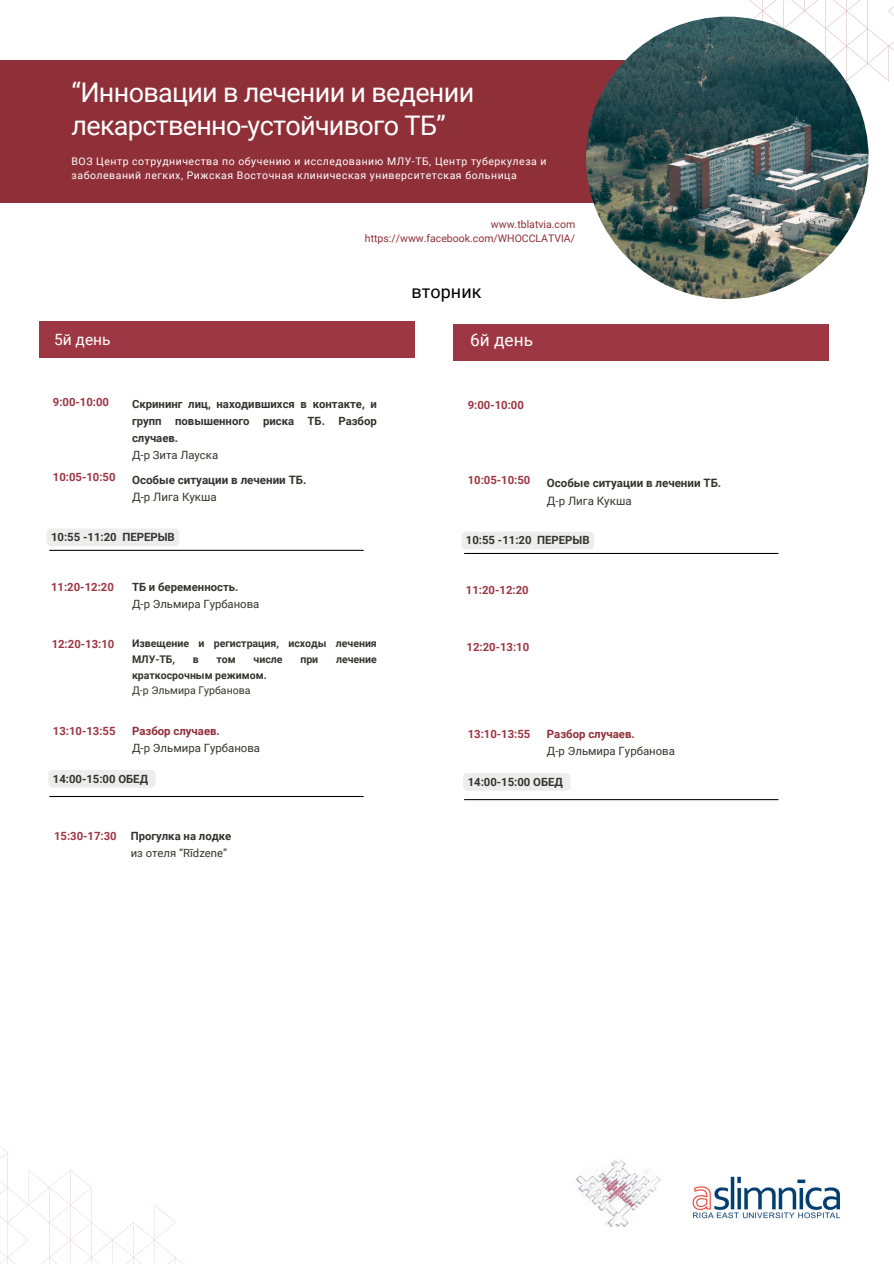
<style>
.page{position:relative;width:894px;height:1264px;background:#fff}
.page>*{position:absolute;margin:0;border:0;box-sizing:border-box;transform-origin:0 0}
.t1{font:27px/32.7px "Roboto";letter-spacing:-.025em;color:#fff}
.t2{font:18px "Roboto";color:#000}
.t3{font:17.25px "Roboto";color:#fff}
.t4{font:15.6px "Roboto";color:#fff}
.t5{font:700 11.55px "Roboto";color:#343431}
.t6{font:11.55px "Roboto";color:#343431}
.t7{font:11.4px "Roboto";color:#343431}
.t8{font:700 11.4px "Roboto";color:#8f2f38}
.t9{font:700 11.25px/17px "Roboto";color:#343431;text-align:justify}
.t10{font:700 11.25px "Roboto";color:#9d3743}
.t11{font:11.25px/17px "Roboto";color:#343431}
.t12{font:10.5px/14px "Roboto";letter-spacing:.05em;color:#fff}
.t13{font:700 10.5px/15.8px "Roboto";color:#343431}
.t14{font:10.5px "Roboto";color:#8f2f38}
.t15{font:10.5px "Roboto";color:#343431}
.s1{font-weight:700;color:#9d3743}
.s2{font-weight:700}
</style>
<div class="page">
<svg style="left:699px;top:0;width:194px;height:151px"></svg>
<div style="left:0;top:61px;width:644px;height:141px;background:#8f2f38"></div>
<svg style="left:0;top:1146px;width:182px;height:117px"></svg>
<img style="left:692px;top:1176px;width:148px;height:43px">
<img style="left:576px;top:1160px;width:85px;height:67px">
<img style="left:586px;top:17px;width:282px;height:282px;border-radius:50%">
<div style="left:39px;top:321px;width:375px;height:37px;background:#9d3743"></div>
<hr style="left:50px;top:550px;width:313px;height:1px;background:#000">
<div style="left:48px;top:770px;width:107px;height:17px;background:#ededed"></div>
<div style="left:47px;top:528px;width:132px;height:18px;background:#ededed;border-radius:4px"></div>
<hr style="left:50px;top:796px;width:313px;height:1px;background:#000">
<div style="left:453px;top:324px;width:375px;height:37px;background:#9d3743"></div>
<hr style="left:464px;top:553px;width:313px;height:1px;background:#000">
<div style="left:463px;top:773px;width:107px;height:17px;background:#ededed"></div>
<div style="left:461px;top:531px;width:133px;height:18px;background:#ededed;border-radius:4px"></div>
<hr style="left:464px;top:799px;width:313px;height:1px;background:#000">
<p class="t1" style="left:72px;top:77px;width:404px">“Инновации в лечении и ведении лекарственно-устойчивого ТБ”</p>
<p class="t12" style="left:72px;top:154px;width:476px">ВОЗ Центр сотрудничества по обучению и исследованию МЛУ-ТБ, Центр туберкулеза и заболеваний легких, Рижская Восточная клиническая университетская больница</p>
<p class="t14" style="left:491px;top:218px;width:86px">www.tblatvia.com</p>
<h1 class="t14" style="left:365px;top:232px;width:211px">https://www.facebook.com/WHOCCLATVIA/</h1>
<p class="t4" style="left:54px;top:330px;width:58px">5й день</p>
<h4 class="t2" style="left:411px;top:281px;width:71px">вторник</h4>
<h4 class="t3" style="left:470px;top:330px;width:64px">6й день</h4>
<p class="t10" style="left:53px;top:395px;width:58px">9:00-10:00</p>
<p class="t9" style="left:132px;top:395px;width:246px">Скрининг лиц, находившихся в контакте, и групп повышенного риска ТБ. Разбор случаев.</p>
<h2 class="t11" style="left:132px;top:446px;width:88px">Д-р Зита Лауска</h2>
<h4 class="t10" style="left:467px;top:398px;width:58px">9:00-10:00</h4>
<p class="t10" style="left:53px;top:470px;width:64px">10:05-10:50</p>
<p class="t5" style="left:132px;top:473px;width:176px">Особые ситуации в лечении ТБ.</p>
<h4 class="t6" style="left:132px;top:490px;width:86px">Д-р Лига Кукша</h4>
<p class="t10" style="left:467px;top:473px;width:64px">10:05-10:50</p>
<p class="t5" style="left:546px;top:476px;width:176px">Особые ситуации в лечении ТБ.</p>
<p class="t6" style="left:546px;top:494px;width:86px">Д-р Лига Кукша</p>
<p class="t9" style="left:51px;top:529px;width:125px">10:55 -11:20 ПЕРЕРЫВ</p>
<p class="t9" style="left:466px;top:532px;width:125px">10:55 -11:20 ПЕРЕРЫВ</p>
<h3 class="t10" style="left:51px;top:580px;width:64px">11:20-12:20</h3>
<h4 class="t10" style="left:52px;top:637px;width:64px">12:20-13:10</h4>
<p class="t9" style="left:132px;top:578px;width:108px">ТБ и беременность.</p>
<p class="t11" style="left:132px;top:595px;width:129px">Д-р Эльмира Гурбанова</p>
<h4 class="t13" style="left:132px;top:635px;width:246px">Извещение и регистрация, исходы лечения<br>МЛУ-ТБ,</h4>
<h4 class="t13" style="left:193px;top:651px;width:7px">в</h4>
<h4 class="t13" style="left:216px;top:651px;width:21px">том</h4>
<h4 class="t13" style="left:253px;top:651px;width:30px">числе</h4>
<h4 class="t13" style="left:300px;top:651px;width:19px">при</h4>
<h4 class="t13" style="left:336px;top:651px;width:42px">лечение</h4>
<h4 class="t13" style="left:132px;top:667px;width:136px">краткосрочным режимом.</h4>
<p class="t15" style="left:132px;top:684px;width:120px">Д-р Эльмира Гурбанова</p>
<p class="t10" style="left:466px;top:583px;width:64px">11:20-12:20</p>
<p class="t10" style="left:466px;top:640px;width:64px">12:20-13:10</p>
<h4 class="t8" style="left:132px;top:724px;width:89px">Разбор случаев.</h4>
<p class="t7" style="left:132px;top:741px;width:129px">Д-р Эльмира Гурбанова</p>
<h4 class="t9" style="left:53px;top:770px;width:97px">14:00-15:00 ОБЕД</h4>
<h4 class="t10" style="left:53px;top:724px;width:64px">13:10-13:55</h4>
<h4 class="t8" style="left:546px;top:727px;width:89px">Разбор случаев.</h4>
<p class="t7" style="left:546px;top:745px;width:129px">Д-р Эльмира Гурбанова</p>
<h4 class="t9" style="left:467px;top:773px;width:97px">14:00-15:00 ОБЕД</h4>
<h4 class="t10" style="left:467px;top:727px;width:64px">13:10-13:55</h4>
<p class="t11" style="left:131px;top:828px;width:102px;text-indent:-77px"><span class="s1">15:30-17:30</span> <span class="s2">Прогулка на лодке </span>из отеля “Rīdzene”</p>
</div>
